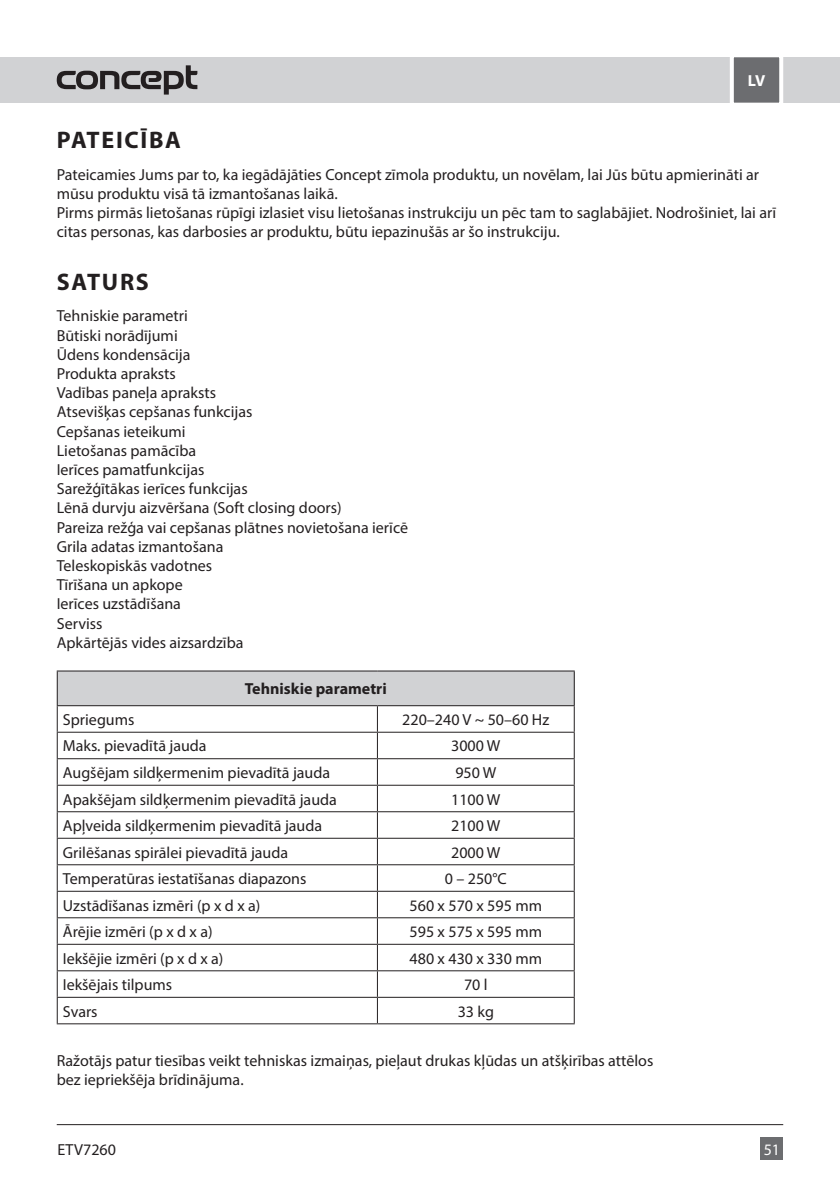
<style>
.page{position:relative;width:840px;height:1191px;background:#fff}
.page>*{position:absolute;margin:0;border:0;box-sizing:border-box;transform-origin:0 0}
.nadpis_1{font:700 24px "Myriad Pro";letter-spacing:.07em;color:#231f20}
.obsah{font:16px "Myriad Pro";color:#231f20}
.CZ_text{font:16px/19.2px "Myriad Pro";color:#231f20}
.tabulka{font:16px "Myriad Pro";color:#231f20}
.CZ_text_mezera_pred{font:16px/19.2px "Myriad Pro";color:#231f20}
.tabulka_centr{font:16px "Myriad Pro";color:#231f20}
.tabulka_zahlavi{font:700 16px "Myriad Pro";color:#231f20}
.t1{font:700 16px "Myriad Pro";color:#fff}
.t2{font:16px "Myriad Pro";color:#fff}
</style>
<div class="page">
<div style="left:57px;top:671px;width:517px;height:34px;background:#d1d2d4"></div>
<svg style="left:58px;top:706px;width:515px;height:317px"></svg>
<hr style="left:57px;top:670px;width:320px;height:1px;background:#231f20">
<hr style="left:57px;top:671px;width:1px;height:34px;background:#231f20">
<hr style="left:377px;top:670px;width:197px;height:1px;background:#231f20">
<hr style="left:573px;top:671px;width:1px;height:34px;background:#231f20">
<hr style="left:57px;top:705px;width:320px;height:1px;background:#231f20">
<hr style="left:377px;top:705px;width:197px;height:1px;background:#231f20">
<hr style="left:57px;top:731px;width:320px;height:1px;background:#231f20">
<hr style="left:377px;top:731px;width:197px;height:1px;background:#231f20">
<hr style="left:57px;top:758px;width:320px;height:1px;background:#231f20">
<hr style="left:377px;top:758px;width:197px;height:1px;background:#231f20">
<hr style="left:57px;top:784px;width:320px;height:1px;background:#231f20">
<hr style="left:377px;top:784px;width:197px;height:1px;background:#231f20">
<hr style="left:57px;top:811px;width:320px;height:1px;background:#231f20">
<hr style="left:377px;top:811px;width:197px;height:1px;background:#231f20">
<hr style="left:57px;top:837px;width:320px;height:1px;background:#231f20">
<hr style="left:377px;top:837px;width:197px;height:1px;background:#231f20">
<hr style="left:57px;top:864px;width:320px;height:1px;background:#231f20">
<hr style="left:377px;top:864px;width:197px;height:1px;background:#231f20">
<hr style="left:57px;top:890px;width:320px;height:1px;background:#231f20">
<hr style="left:377px;top:890px;width:197px;height:1px;background:#231f20">
<hr style="left:57px;top:917px;width:320px;height:1px;background:#231f20">
<hr style="left:377px;top:917px;width:197px;height:1px;background:#231f20">
<hr style="left:57px;top:943px;width:320px;height:1px;background:#231f20">
<hr style="left:377px;top:943px;width:197px;height:1px;background:#231f20">
<hr style="left:57px;top:970px;width:320px;height:1px;background:#231f20">
<hr style="left:377px;top:970px;width:197px;height:1px;background:#231f20">
<hr style="left:57px;top:996px;width:320px;height:1px;background:#231f20">
<svg style="left:57px;top:706px;width:1px;height:317px"></svg>
<hr style="left:377px;top:996px;width:197px;height:1px;background:#231f20">
<svg style="left:377px;top:706px;width:1px;height:317px"></svg>
<svg style="left:573px;top:706px;width:1px;height:317px"></svg>
<hr style="left:57px;top:1023px;width:320px;height:1px;background:#231f20">
<hr style="left:377px;top:1023px;width:197px;height:1px;background:#231f20">
<div style="left:0;top:57px;width:839px;height:46px;background:#d1d2d4"></div>
<svg style="left:57px;top:65px;width:140px;height:30px"></svg>
<svg style="left:730px;top:57px;width:54px;height:46px;background:#848587"></svg>
<div style="left:760px;top:1137px;width:22px;height:23px;background:#6c6d70"></div>
<hr style="left:57px;top:1124px;width:725px;height:1px;background:#231f20">
<p class="t1" style="left:747px;top:70px;width:19px">LV</p>
<p class="nadpis_1" style="left:57px;top:125px;width:125px">PATEICĪBA</p>
<p class="CZ_text" style="left:57px;top:164px;width:703px">Pateicamies Jums par to, ka iegādājāties Concept zīmola produktu, un novēlam, lai Jūs būtu apmierināti ar mūsu produktu visā tā izmantošanas laikā.</p>
<p class="CZ_text" style="left:57px;top:203px;width:720px">Pirms pirmās lietošanas rūpīgi izlasiet visu lietošanas instrukciju un pēc tam to saglabājiet. Nodrošiniet, lai arī citas personas, kas darbosies ar produktu, būtu iepazinušās ar šo instrukciju.</p>
<p class="nadpis_1" style="left:57px;top:266px;width:93px">SATURS</p>
<p class="obsah" style="left:57px;top:306px;width:132px">Tehniskie parametri</p>
<p class="obsah" style="left:57px;top:325px;width:122px">Būtiski norādījumi</p>
<p class="obsah" style="left:57px;top:344px;width:135px">Ūdens kondensācija</p>
<p class="obsah" style="left:57px;top:364px;width:121px">Produkta apraksts</p>
<p class="obsah" style="left:57px;top:383px;width:161px">Vadības paneļa apraksts</p>
<p class="obsah" style="left:57px;top:402px;width:197px">Atsevišķas cepšanas funkcijas</p>
<p class="obsah" style="left:57px;top:421px;width:130px">Cepšanas ieteikumi</p>
<p class="obsah" style="left:57px;top:440px;width:141px">Lietošanas pamācība</p>
<p class="obsah" style="left:57px;top:460px;width:149px">Ierīces pamatfunkcijas</p>
<p class="obsah" style="left:57px;top:479px;width:192px">Sarežģītākas ierīces funkcijas</p>
<p class="obsah" style="left:57px;top:498px;width:286px">Lēnā durvju aizvēršana (Soft closing doors)</p>
<p class="obsah" style="left:57px;top:517px;width:352px">Pareiza režģa vai cepšanas plātnes novietošana ierīcē</p>
<p class="obsah" style="left:57px;top:536px;width:168px">Grila adatas izmantošana</p>
<p class="obsah" style="left:57px;top:556px;width:157px">Teleskopiskās vadotnes</p>
<p class="obsah" style="left:57px;top:575px;width:127px">Tīrīšana un apkope</p>
<p class="obsah" style="left:57px;top:594px;width:126px">Ierīces uzstādīšana</p>
<p class="obsah" style="left:57px;top:613px;width:47px">Serviss</p>
<p class="obsah" style="left:57px;top:632px;width:188px">Apkārtējās vides aizsardzība</p>
<p class="tabulka_zahlavi" style="left:245px;top:678px;width:143px">Tehniskie parametri</p>
<p class="tabulka" style="left:63px;top:709px;width:73px">Spriegums</p>
<p class="tabulka_centr" style="left:402px;top:709px;width:148px">220–240 V ~ 50–60 Hz</p>
<p class="tabulka" style="left:63px;top:736px;width:145px">Maks. pievadītā jauda</p>
<p class="tabulka_centr" style="left:451px;top:736px;width:51px">3000 W</p>
<p class="tabulka" style="left:63px;top:762px;width:268px">Augšējam sildķermenim pievadītā jauda</p>
<p class="tabulka_centr" style="left:455px;top:762px;width:42px">950 W</p>
<p class="tabulka" style="left:63px;top:789px;width:275px">Apakšējam sildķermenim pievadītā jauda</p>
<p class="tabulka_centr" style="left:451px;top:789px;width:51px">1100 W</p>
<p class="tabulka" style="left:63px;top:815px;width:260px">Apļveida sildķermenim pievadītā jauda</p>
<p class="tabulka_centr" style="left:451px;top:815px;width:51px">2100 W</p>
<p class="tabulka" style="left:63px;top:842px;width:227px">Grilēšanas spirālei pievadītā jauda</p>
<p class="tabulka_centr" style="left:451px;top:842px;width:51px">2000 W</p>
<p class="tabulka" style="left:63px;top:868px;width:245px">Temperatūras iestatīšanas diapazons</p>
<p class="tabulka_centr" style="left:444px;top:868px;width:63px">0 – 250°C</p>
<p class="tabulka" style="left:63px;top:895px;width:199px">Uzstādīšanas izmēri (p x d x a)</p>
<p class="tabulka_centr" style="left:409px;top:895px;width:134px">560 x 570 x 595 mm</p>
<p class="tabulka" style="left:63px;top:921px;width:151px">Ārējie izmēri (p x d x a)</p>
<p class="tabulka_centr" style="left:409px;top:921px;width:134px">595 x 575 x 595 mm</p>
<p class="tabulka" style="left:63px;top:948px;width:162px">Iekšējie izmēri (p x d x a)</p>
<p class="tabulka_centr" style="left:409px;top:948px;width:134px">480 x 430 x 330 mm</p>
<p class="tabulka" style="left:63px;top:974px;width:111px">Iekšējais tilpums</p>
<p class="tabulka_centr" style="left:464px;top:974px;width:25px">70 l</p>
<p class="tabulka" style="left:63px;top:1001px;width:36px">Svars</p>
<p class="tabulka_centr" style="left:457px;top:1001px;width:38px">33 kg</p>
<p class="CZ_text_mezera_pred" style="left:57px;top:1051px;width:597px">Ražotājs patur tiesības veikt tehniskas izmaiņas, pieļaut drukas kļūdas un atšķirības attēlos bez iepriekšēja brīdinājuma.</p>
<p class="CZ_text" style="left:57px;top:1139px;width:60px">ETV7260</p>
<p class="t2" style="left:763px;top:1139px;width:18px">51</p>
</div>
